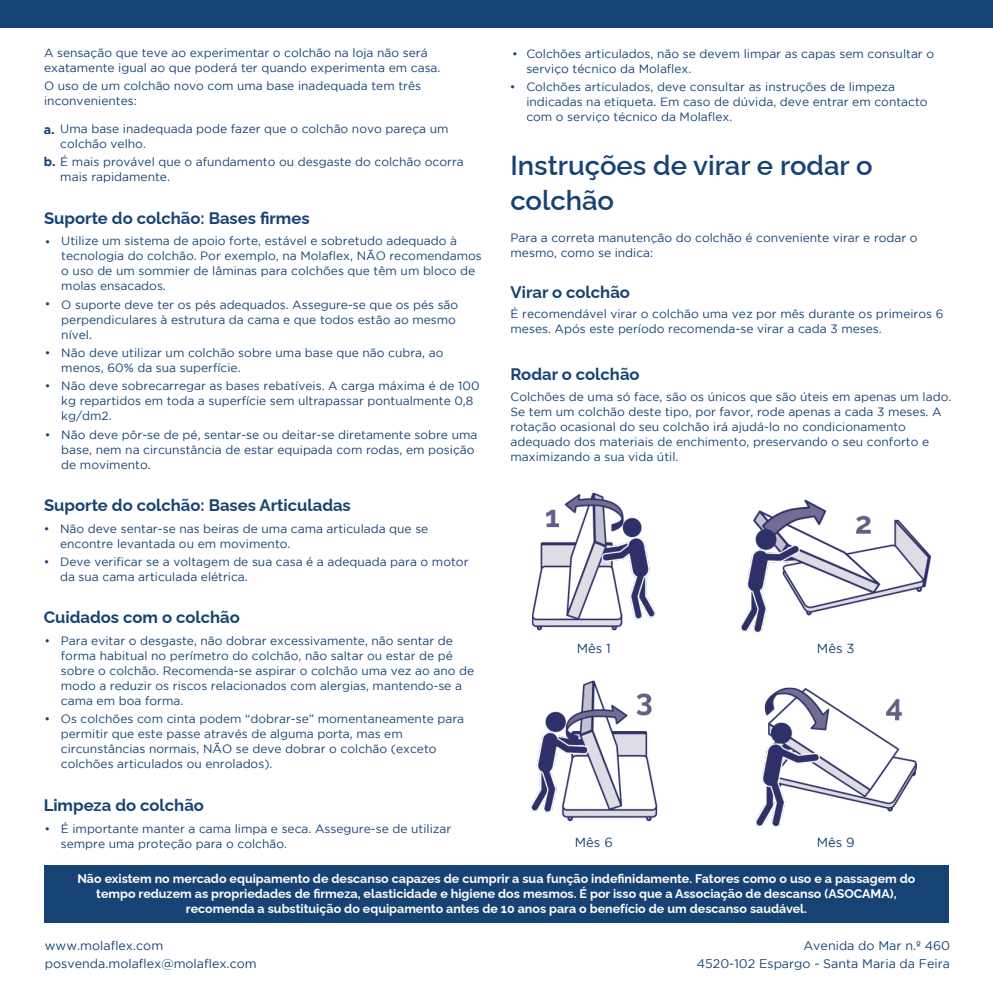
<style>
.page{position:relative;width:993px;height:993px;background:#fff}
.page>*{position:absolute;margin:0;border:0;box-sizing:border-box;transform-origin:0 0}
.t1{font:600 27.5px/35px "Raleway";color:#174374}
.t2{font:700 16.75px "Raleway";color:#174374}
.t3{font:13px "Gotham";color:#174374}
.t4{font:700 12.5px/15px "Raleway";color:#fff;text-align:center}
.t5{font:12.5px/17.5px "Gotham";color:#174374}
.t6{font:12px/15px "Gotham";color:#174374}
.s1{font-weight:700;font-size:12.5px}
</style>
<div class="page">
<div style="left:0;top:0;width:992px;height:27px;background:#174374"></div>
<img style="left:532px;top:492px;width:124px;height:139px">
<img style="left:740px;top:499px;width:191px;height:134px">
<img style="left:531px;top:680px;width:127px;height:142px">
<img style="left:755px;top:687px;width:162px;height:140px">
<div style="left:44px;top:865px;width:904px;height:57px;background:#174374"></div>
<p class="t6" style="left:44px;top:45px;width:398px">A sensação que teve ao experimentar o colchão na loja não será exatamente igual ao que poderá ter quando experimenta em casa.</p>
<p class="t6" style="left:44px;top:78px;width:378px">O uso de um colchão novo com uma base inadequada tem três inconvenientes:</p>
<p class="t6" style="left:44px;top:121px;width:406px"><span class="s1">a.</span> Uma base inadequada pode fazer que o colchão novo pareça um</p>
<p class="t6" style="left:44px;top:134px;width:421px;line-height:18.2px;text-indent:16px">colchão velho.<br><span class="s1">b.</span> É mais provável que o afundamento ou desgaste do colchão ocorra</p>
<p class="t6" style="left:60px;top:169px;width:111px">mais rapidamente.</p>
<h2 class="t2" style="left:44px;top:204px;width:267px">Suporte do colchão: Bases firmes</h2>
<p class="t6" style="left:45px;top:234px;width:7px">•</p>
<p class="t6" style="left:45px;top:296px;width:7px">•</p>
<p class="t6" style="left:45px;top:345px;width:7px">•</p>
<p class="t6" style="left:45px;top:378px;width:7px">•</p>
<p class="t6" style="left:45px;top:427px;width:7px">•</p>
<p class="t6" style="left:61px;top:233px;width:422px">Utilize um sistema de apoio forte, estável e sobretudo adequado à tecnologia do colchão. Por exemplo, na Molaflex, NÃO recomendamos o uso de um sommier de lâminas para colchões que têm um bloco de molas ensacados.</p>
<p class="t6" style="left:61px;top:297px;width:398px">O suporte deve ter os pés adequados. Assegure-se que os pés são perpendiculares à estrutura da cama e que todos estão ao mesmo nível.</p>
<p class="t6" style="left:61px;top:345px;width:383px">Não deve utilizar um colchão sobre uma base que não cubra, ao menos, 60% da sua superfície.</p>
<p class="t6" style="left:61px;top:378px;width:419px">Não deve sobrecarregar as bases rebatíveis. A carga máxima é de 100 kg repartidos em toda a superfície sem ultrapassar pontualmente 0,8 kg/dm2.</p>
<p class="t6" style="left:61px;top:426px;width:417px">Não deve pôr-se de pé, sentar-se ou deitar-se diretamente sobre uma base, nem na circunstância de estar equipada com rodas, em posição de movimento.</p>
<h2 class="t2" style="left:44px;top:491px;width:308px">Suporte do colchão: Bases Articuladas</h2>
<p class="t6" style="left:60px;top:520px;width:369px">Não deve sentar-se nas beiras de uma cama articulada que se encontre levantada ou em movimento.</p>
<p class="t6" style="left:60px;top:554px;width:410px">Deve verificar se a voltagem de sua casa é a adequada para o motor da sua cama articulada elétrica.</p>
<p class="t6" style="left:44px;top:521px;width:7px">•</p>
<p class="t6" style="left:44px;top:554px;width:7px">•</p>
<h2 class="t2" style="left:44px;top:604px;width:198px">Cuidados com o colchão</h2>
<p class="t6" style="left:61px;top:632px;width:414px">Para evitar o desgaste, não dobrar excessivamente, não sentar de forma habitual no perímetro do colchão, não saltar ou estar de pé sobre o colchão. Recomenda-se aspirar o colchão uma vez ao ano de modo a reduzir os riscos relacionados com alergias, mantendo-se a cama em boa forma.</p>
<p class="t6" style="left:61px;top:711px;width:405px">Os colchões com cinta podem “dobrar-se” momentaneamente para permitir que este passe através de alguma porta, mas em circunstâncias normais, NÃO se deve dobrar o colchão (exceto colchões articulados ou enrolados).</p>
<p class="t6" style="left:44px;top:633px;width:7px">•</p>
<p class="t6" style="left:44px;top:711px;width:7px">•</p>
<p class="t6" style="left:526px;top:46px;width:409px;text-indent:-14px">• Colchões articulados, não se devem limpar as capas sem consultar o serviço técnico da Molaflex.</p>
<p class="t6" style="left:526px;top:79px;width:402px">Colchões articulados, deve consultar as instruções de limpeza indicadas na etiqueta. Em caso de dúvida, deve entrar em contacto com o serviço técnico da Molaflex.</p>
<p class="t6" style="left:509px;top:79px;width:7px">•</p>
<h1 class="t1" style="left:510px;top:145px;width:363px">Instruções de virar e rodar o colchão</h1>
<p class="t6" style="left:510px;top:230px;width:408px">Para a correta manutenção do colchão é conveniente virar e rodar o mesmo, como se indica:</p>
<h2 class="t2" style="left:510px;top:279px;width:121px">Virar o colchão</h2>
<p class="t6" style="left:510px;top:306px;width:434px">É recomendável virar o colchão uma vez por mês durante os primeiros 6 meses. Após este período recomenda-se virar a cada 3 meses.</p>
<h2 class="t2" style="left:510px;top:360px;width:131px">Rodar o colchão</h2>
<p class="t6" style="left:510px;top:389px;width:442px">Colchões de uma só face, são os únicos que são úteis em apenas um lado.<br>Se tem um colchão deste tipo, por favor, rode apenas a cada 3 meses. A rotação ocasional do seu colchão irá ajudá-lo no condicionamento adequado dos materiais de enchimento, preservando o seu conforto e maximizando a sua vida útil.</p>
<p class="t3" style="left:576px;top:640px;width:36px">Mês 1</p>
<p class="t3" style="left:816px;top:640px;width:39px">Mês 3</p>
<h2 class="t2" style="left:44px;top:791px;width:162px">Limpeza do colchão</h2>
<p class="t6" style="left:61px;top:820px;width:392px">É importante manter a cama limpa e seca. Assegure-se de utilizar sempre uma proteção para o colchão.</p>
<p class="t6" style="left:44px;top:820px;width:7px">•</p>
<p class="t3" style="left:574px;top:834px;width:40px">Mês 6</p>
<p class="t3" style="left:816px;top:834px;width:40px">Mês 9</p>
<p class="t4" style="left:77px;top:869px;width:839px">Não existem no mercado equipamento de descanso capazes de cumprir a sua função indefinidamente. Fatores como o uso e a passagem do tempo reduzem as propriedades de firmeza, elasticidade e higiene dos mesmos. É por isso que a Associação de descanso (ASOCAMA), recomenda a substituição do equipamento antes de 10 anos para o benefício de um descanso saudável.</p>
<p class="t5" style="left:45px;top:936px;width:213px">www.molaflex.com posvenda.molaflex@molaflex.com</p>
<p class="t5" style="left:696px;top:936px;width:255px;text-align:right">Avenida do Mar n.º 460<br>4520-102 Espargo - Santa Maria da Feira</p>
</div>
